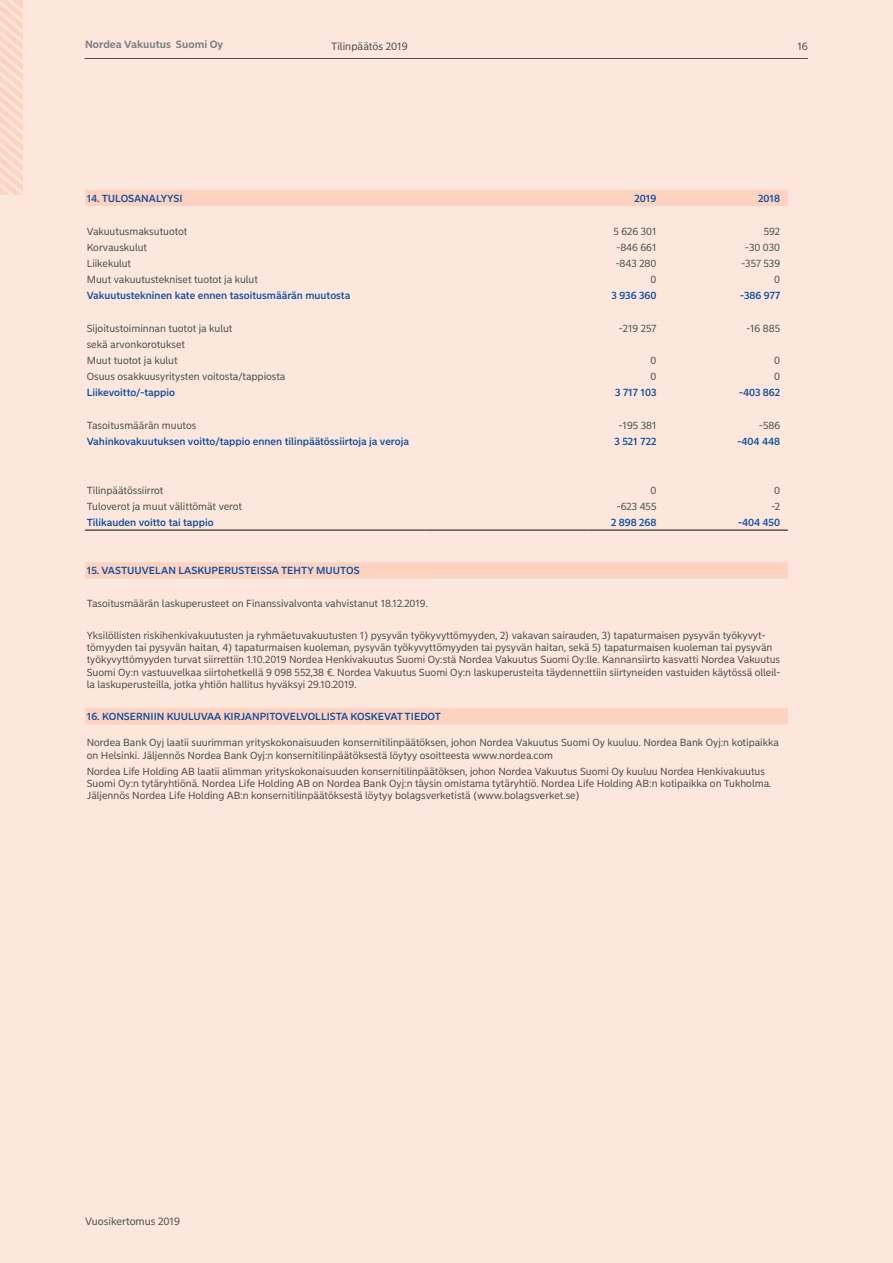
<style>
.page{position:relative;width:893px;height:1263px;background:#fde7dc}
.page>*{position:absolute;margin:0;border:0;box-sizing:border-box;transform-origin:0 0}
.t1{font:10.5px "Nordea Sans Small";color:#4b4c4d}
.t2{font:700 10.5px "Nordea Sans Small";color:#808285}
.t3{font:10.2px/12.3px "Nordea Sans Small";color:#4b4c4d}
.t4{font:500 10.2px "Nordea Sans Small";color:#0d4da1}
</style>
<div class="page">
<hr style="left:84px;top:58px;width:724px;height:1px;background:#4b4c4d">
<svg style="left:0;top:0;width:22px;height:194px"></svg>
<svg style="left:85px;top:190px;width:703px;height:534px"></svg>
<hr style="left:85px;top:529px;width:341px;height:2px;background:#231f20">
<hr style="left:426px;top:529px;width:162px;height:2px;background:#231f20">
<hr style="left:588px;top:529px;width:76px;height:2px;background:#231f20">
<hr style="left:664px;top:529px;width:124px;height:2px;background:#231f20">
<p class="t2" style="left:85px;top:38px;width:140px">Nordea Vakuutus Suomi Oy</p>
<p class="t1" style="left:331px;top:40px;width:78px">Tilinpäätös 2019</p>
<p class="t1" style="left:797px;top:40px;width:12px">16</p>
<p class="t4" style="left:87px;top:192px;width:97px">14. TULOSANALYYSI</p>
<p class="t4" style="left:635px;top:192px;width:23px">2019</p>
<p class="t4" style="left:758px;top:192px;width:23px">2018</p>
<p class="t3" style="left:87px;top:225px;width:102px">Vakuutusmaksutuotot</p>
<p class="t3" style="left:613px;top:225px;width:45px">5 626 301</p>
<p class="t3" style="left:764px;top:225px;width:18px">592</p>
<p class="t3" style="left:87px;top:241px;width:62px">Korvauskulut</p>
<p class="t3" style="left:617px;top:241px;width:41px">-846 661</p>
<p class="t3" style="left:745px;top:241px;width:36px">-30 030</p>
<p class="t3" style="left:87px;top:257px;width:46px">Liikekulut</p>
<p class="t3" style="left:616px;top:257px;width:42px">-843 280</p>
<p class="t3" style="left:741px;top:257px;width:40px">-357 539</p>
<p class="t3" style="left:87px;top:273px;width:173px">Muut vakuutustekniset tuotot ja kulut</p>
<p class="t3" style="left:650px;top:273px;width:7px">0</p>
<p class="t3" style="left:774px;top:273px;width:7px">0</p>
<p class="t4" style="left:87px;top:289px;width:265px">Vakuutustekninen kate ennen tasoitusmäärän muutosta</p>
<p class="t4" style="left:611px;top:289px;width:46px">3 936 360</p>
<p class="t4" style="left:740px;top:289px;width:41px">-386 977</p>
<p class="t3" style="left:87px;top:322px;width:147px">Sijoitustoiminnan tuotot ja kulut</p>
<p class="t3" style="left:619px;top:322px;width:39px">-219 257</p>
<p class="t3" style="left:746px;top:322px;width:35px">-16 885</p>
<p class="t3" style="left:87px;top:336px;width:100px;line-height:16.2px">sekä arvonkorotukset<br>Muut tuotot ja kulut</p>
<p class="t3" style="left:650px;top:354px;width:7px">0</p>
<p class="t3" style="left:774px;top:354px;width:7px">0</p>
<p class="t3" style="left:87px;top:370px;width:200px">Osuus osakkuusyritysten voitosta/tappiosta</p>
<p class="t3" style="left:650px;top:370px;width:7px">0</p>
<p class="t3" style="left:774px;top:370px;width:7px">0</p>
<p class="t4" style="left:87px;top:386px;width:90px">Liikevoitto/-tappio</p>
<p class="t4" style="left:615px;top:386px;width:43px">3 717 103</p>
<p class="t4" style="left:739px;top:386px;width:43px">-403 862</p>
<p class="t3" style="left:87px;top:419px;width:111px">Tasoitusmäärän muutos</p>
<p class="t3" style="left:619px;top:419px;width:39px">-195 381</p>
<p class="t3" style="left:759px;top:419px;width:22px">-586</p>
<p class="t4" style="left:87px;top:435px;width:324px">Vahinkovakuutuksen voitto/tappio ennen tilinpäätössiirtoja ja veroja</p>
<p class="t4" style="left:614px;top:435px;width:44px">3 521 722</p>
<p class="t4" style="left:737px;top:435px;width:44px">-404 448</p>
<p class="t3" style="left:87px;top:484px;width:78px">Tilinpäätössiirrot</p>
<p class="t3" style="left:650px;top:484px;width:7px">0</p>
<p class="t3" style="left:774px;top:484px;width:7px">0</p>
<p class="t3" style="left:87px;top:500px;width:157px">Tuloverot ja muut välittömät verot</p>
<p class="t3" style="left:617px;top:500px;width:41px">-623 455</p>
<p class="t3" style="left:771px;top:500px;width:10px">-2</p>
<p class="t4" style="left:87px;top:516px;width:129px">Tilikauden voitto tai tappio</p>
<p class="t4" style="left:611px;top:516px;width:47px">2 898 268</p>
<p class="t4" style="left:738px;top:516px;width:44px">-404 450</p>
<p class="t4" style="left:87px;top:564px;width:274px">15. VASTUUVELAN LASKUPERUSTEISSA TEHTY MUUTOS</p>
<p class="t3" style="left:87px;top:597px;width:343px">Tasoitusmäärän laskuperusteet on Finanssivalvonta vahvistanut 18.12.2019.</p>
<p class="t3" style="left:87px;top:629px;width:695px">Yksilöllisten riskihenkivakuutusten ja ryhmäetuvakuutusten 1) pysyvän työkyvyttömyyden, 2) vakavan sairauden, 3) tapaturmaisen pysyvän työkyvyt&shy;tömyyden tai pysyvän haitan, 4) tapaturmaisen kuoleman, pysyvän työkyvyttömyyden tai pysyvän haitan, sekä 5) tapaturmaisen kuoleman tai pysyvän työkyvyttömyyden turvat siirrettiin 1.10.2019 Nordea Henkivakuutus Suomi Oy:stä Nordea Vakuutus Suomi Oy:lle. Kannansiirto kasvatti Nordea Vakuutus Suomi Oy:n vastuuvelkaa siirtohetkellä 9 098 552,38 €. Nordea Vakuutus Suomi Oy:n laskuperusteita täydennettiin siirtyneiden vastuiden käytössä olleil&shy;la laskuperusteilla, jotka yhtiön hallitus hyväksyi 29.10.2019.</p>
<p class="t4" style="left:87px;top:710px;width:356px">16. KONSERNIIN KUULUVAA KIRJANPITOVELVOLLISTA KOSKEVAT TIEDOT</p>
<p class="t3" style="left:87px;top:737px;width:694px">Nordea Bank Oyj laatii suurimman yrityskokonaisuuden konsernitilinpäätöksen, johon Nordea Vakuutus Suomi Oy kuuluu. Nordea Bank Oyj:n kotipaikka on Helsinki. Jäljennös Nordea Bank Oyj:n konsernitilinpäätöksestä löytyy osoitteesta www.nordea.com</p>
<p class="t3" style="left:87px;top:765px;width:686px">Nordea Life Holding AB laatii alimman yrityskokonaisuuden konsernitilinpäätöksen, johon Nordea Vakuutus Suomi Oy kuuluu Nordea Henkivakuutus<br>Suomi Oy:n tytäryhtiönä. Nordea Life Holding AB on Nordea Bank Oyj:n täysin omistama tytäryhtiö. Nordea Life Holding AB:n kotipaikka on Tukholma.<br>Jäljennös Nordea Life Holding AB:n konsernitilinpäätöksestä löytyy bolagsverketistä (www.bolagsverket.se)</p>
<p class="t1" style="left:85px;top:1215px;width:97px">Vuosikertomus 2019</p>
</div>
